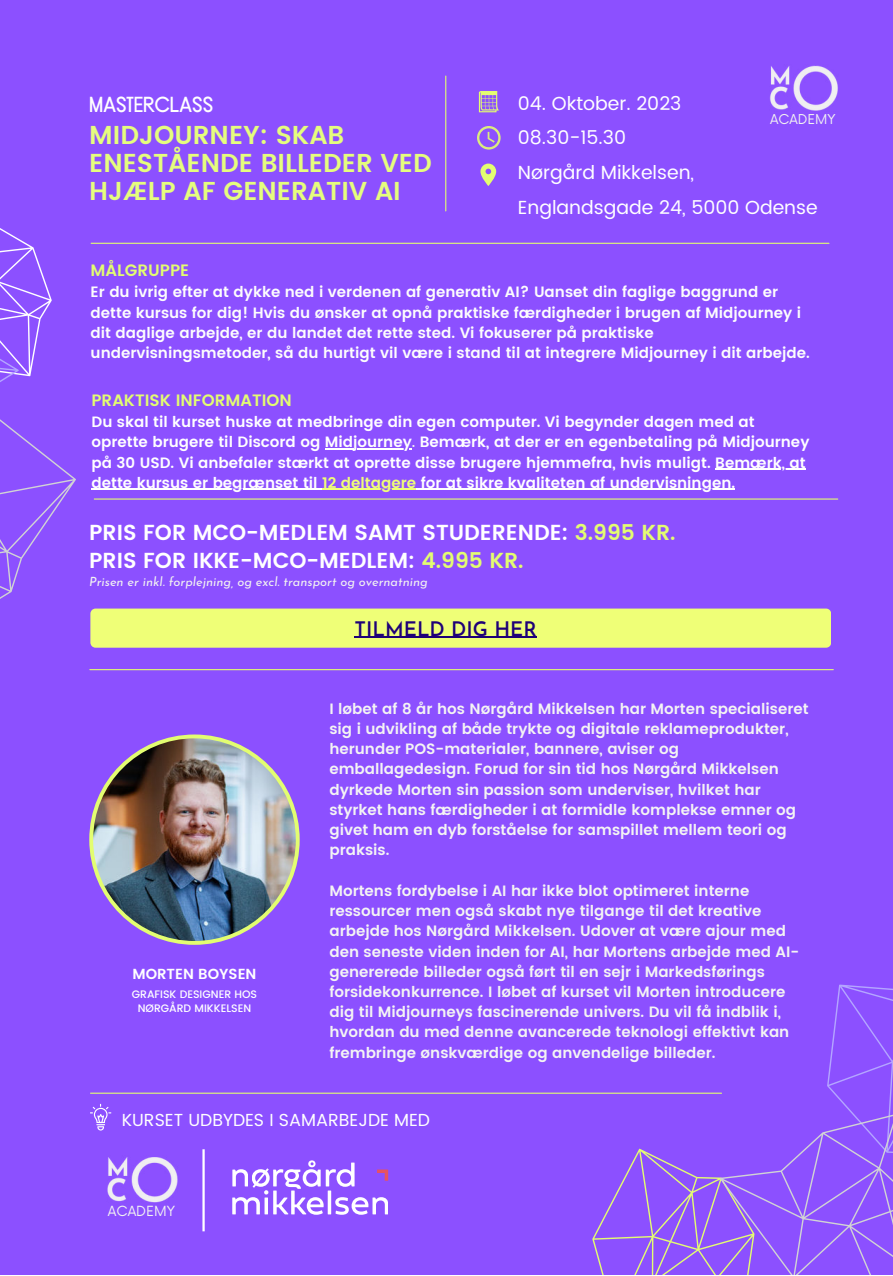
<style>
.page{position:relative;width:893px;height:1276px;background:#fff}
.page>*{position:absolute;margin:0;border:0;box-sizing:border-box;transform-origin:0 0}
.t1{font:600 25.95px/28px "Poppins";color:#e5fd7e}
.t2{font:23.55px "Moonshine";color:#fff}
.t3{font:600 21.75px/27.6px "Poppins";color:#fff}
.t4{font:600 19.95px "Josefin Sans";color:#1e0078}
.t5{font:18.9px/34.8px "Poppins";color:#fff}
.t6{font:17.4px "Poppins";color:#fff}
.t7{font:600 16.5px "Poppins";color:#e3fd71}
.t8{font:600 15px/20.2px "Poppins";color:#f4f4f4}
.t9{font:600 15px/20.2px "Poppins";color:#fdfdfd}
.t10{font:600 15px/20.2px "Poppins";color:#fff}
.t11{font:600 14.55px "Poppins";color:#fff}
.t12{font:13.65px "Now";color:#f2f2f2}
.t13{font:13.2px "Now";color:#f2f2f2}
.t14{font:italic 12.75px "Josefin Sans";color:#f2f2f2}
.t15{font:500 10.8px/14.2px "Poppins";color:#fff;text-align:center}
.s1{font-weight:500;color:#f2f2f2}
.s2{color:#efff77}
.s3{color:#e3fd71}
</style>
<div class="page">
<div style="left:0;top:0;width:892px;height:1275px;background:#8c50ff"></div>
<svg style="left:477px;top:126px;width:23px;height:24px"></svg>
<svg style="left:480px;top:164px;width:16px;height:22px"></svg>
<svg style="left:479px;top:91px;width:20px;height:21px"></svg>
<hr style="left:445px;top:76px;width:1px;height:135px;background:#e3fd71">
<svg style="left:592px;top:984px;width:300px;height:291px"></svg>
<hr style="left:91px;top:243px;width:737px;height:1px;background:#e3fd71">
<svg style="left:0;top:228px;width:76px;height:371px"></svg>
<hr style="left:94px;top:498px;width:743px;height:2px;background:#e3fd71">
<hr style="left:90px;top:669px;width:743px;height:1px;background:#e3fd71">
<hr style="left:90px;top:1092px;width:631px;height:2px;background:#e3fd71">
<div style="left:90px;top:608px;width:741px;height:40px;background:#efff77;border-radius:5px"></div>
<hr style="left:354px;top:637px;width:182px;height:1px;background:#1e0078">
<img style="left:770px;top:65px;width:68px;height:46px">
<svg style="left:90px;top:1104px;width:21px;height:26px"></svg>
<hr style="left:202px;top:1149px;width:3px;height:82px;background:#fff">
<img style="left:107px;top:1157px;width:71px;height:46px">
<svg style="left:232px;top:1160px;width:156px;height:55px"></svg>
<svg style="left:89px;top:734px;width:211px;height:211px;background:#d8ea7e"></svg>
<img style="left:93px;top:738px;width:203px;height:203px;border-radius:50%">
<svg style="left:325px;top:448px;width:28px;height:1px"></svg>
<hr style="left:357px;top:448px;width:55px;height:1px;background:#fff">
<hr style="left:715px;top:469px;width:90px;height:1px;background:#fff">
<hr style="left:91px;top:489px;width:231px;height:1px;background:#fff">
<hr style="left:322px;top:489px;width:94px;height:1px;background:#efff77">
<hr style="left:416px;top:489px;width:319px;height:1px;background:#fff">
<h2 class="t2" style="left:89px;top:90px;width:125px">MASTERCLASS</h2>
<p class="t5" style="left:518px;top:86px;width:301px">04. Oktober. 2023<br>08.30-15.30<br>Nørgård Mikkelsen,<br>Englandsgade 24, 5000 Odense</p>
<p class="t13" style="left:770px;top:108px;width:67px">ACADEMY</p>
<h1 class="t1" style="left:89px;top:121px;width:344px">MIDJOURNEY: SKAB<br>ENESTÅENDE BILLEDER VED<br>HJÆLP AF GENERATIV AI</h1>
<p class="t7" style="left:91px;top:258px;width:100px">MÅLGRUPPE</p>
<p class="t9" style="left:91px;top:283px;width:720px">Er du ivrig efter at dykke ned i verdenen af generativ AI? Uanset din faglige baggrund er dette kursus for dig! Hvis du ønsker at opnå praktiske færdigheder i brugen af Midjourney i dit daglige arbejde, er du landet det rette sted. Vi fokuserer på praktiske undervisningsmetoder, så du hurtigt vil være i stand til at integrere Midjourney i dit arbejde.</p>
<p class="t7" style="left:91px;top:387px;width:202px">PRAKTISK INFORMATION</p>
<p class="t10" style="left:91px;top:412px;width:719px">Du skal til kurset huske at medbringe din egen computer. Vi begynder dagen med at oprette brugere til Discord og Midjourney<span class="s1">.</span> Bemærk, at der er en egenbetaling på Midjourney på 30 USD. Vi anbefaler stærkt at oprette disse brugere hjemmefra, hvis muligt. Bemærk, at dette kursus er begrænset til <span class="s2">12 deltagere</span> for at sikre kvaliteten af undervisningen.</p>
<h3 class="t3" style="left:89px;top:520px;width:587px">PRIS FOR MCO-MEDLEM SAMT STUDERENDE: <span class="s3">3.995 KR.<br></span>PRIS FOR IKKE-MCO-MEDLEM: <span class="s3">4.995 KR.</span></h3>
<p class="t14" style="left:89px;top:571px;width:340px">Prisen er inkl. forplejning, og excl. transport og overnatning</p>
<p class="t11" style="left:132px;top:963px;width:126px">MORTEN BOYSEN</p>
<p class="t15" style="left:132px;top:987px;width:127px">GRAFISK DESIGNER HOS<br>NØRGÅRD MIKKELSEN</p>
<h3 class="t4" style="left:354px;top:611px;width:184px">TILMELD DIG HER</h3>
<p class="t8" style="left:329px;top:699px;width:481px">I løbet af 8 år hos Nørgård Mikkelsen har Morten specialiseret sig i udvikling af både trykte og digitale reklameprodukter, herunder POS-materialer, bannere, aviser og emballagedesign. Forud for sin tid hos Nørgård Mikkelsen dyrkede Morten sin passion som underviser, hvilket har styrket hans færdigheder i at formidle komplekse emner og givet ham en dyb forståelse for samspillet mellem teori og praksis.</p>
<p class="t8" style="left:329px;top:881px;width:471px">Mortens fordybelse i AI har ikke blot optimeret interne ressourcer men også skabt nye tilgange til det kreative arbejde hos Nørgård Mikkelsen. Udover at være ajour med den seneste viden inden for AI, har Mortens arbejde med AI&shy;genererede billeder også ført til en sejr i Markedsførings forsidekonkurrence. I løbet af kurset vil Morten introducere dig til Midjourneys fascinerende univers. Du vil få indblik i, hvordan du med denne avancerede teknologi effektivt kan frembringe ønskværdige og anvendelige billeder.</p>
<p class="t6" style="left:122px;top:1108px;width:310px">KURSET UDBYDES I SAMARBEJDE MED</p>
<p class="t12" style="left:108px;top:1200px;width:69px">ACADEMY</p>
</div>
